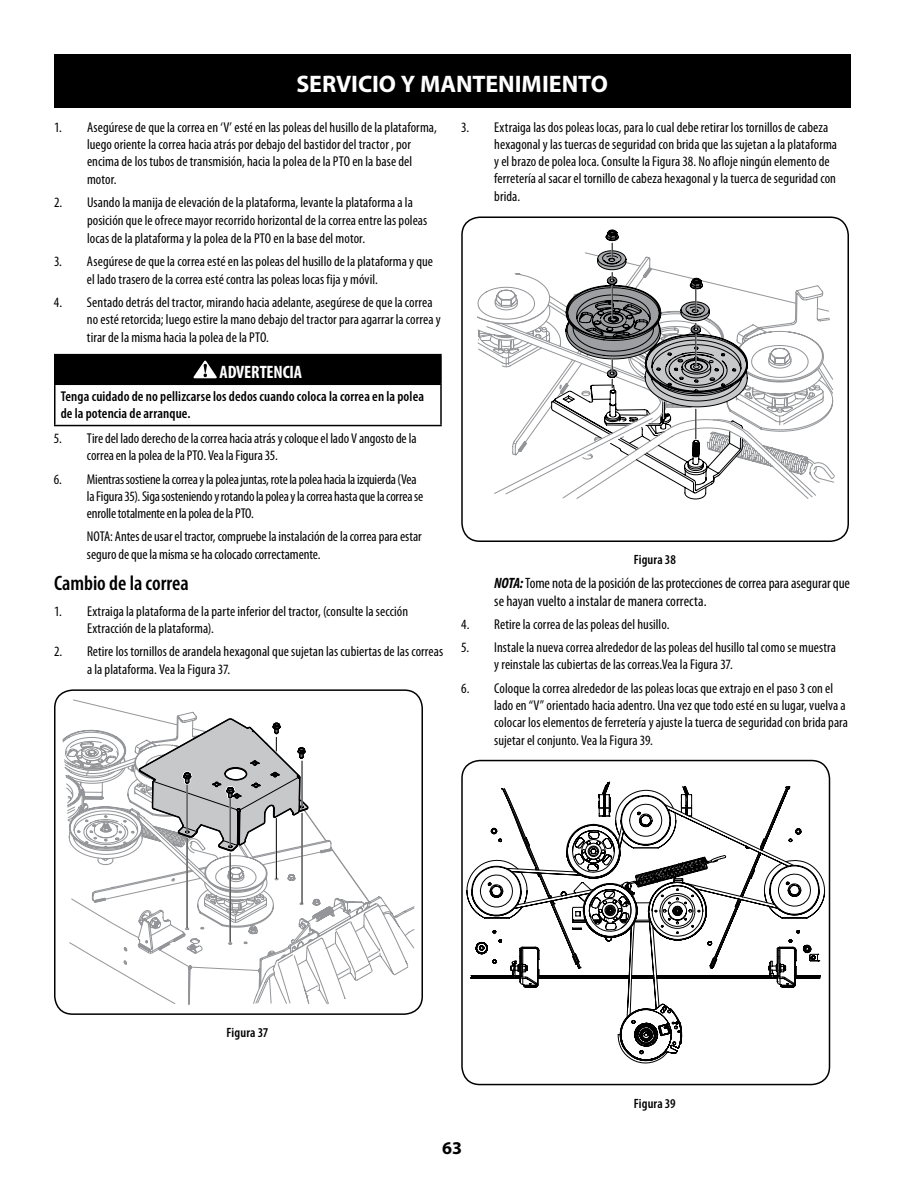
<style>
.page{position:relative;width:918px;height:1188px;background:#fff}
.page>*{position:absolute;margin:0;border:0;box-sizing:border-box;transform-origin:0 0}
.t1{font:700 24px "Myriad Pro";color:#fff}
.t2{font:600 condensed 21px "Myriad Pro";color:#000}
.t3{font:700 condensed 18px "Myriad Pro";letter-spacing:-.01em;color:#fff}
.t4{font:700 18px "Myriad Pro";color:#000}
.t5{font:condensed 15px/18px "Myriad Pro";color:#000}
.t6{font:condensed 14.25px/17.4px "Myriad Pro";letter-spacing:.005em;color:#000}
.t7{font:condensed 14.25px/17.1px "Myriad Pro";letter-spacing:-.015em;color:#000}
.t8{font:600 condensed 14.25px/17.1px "Myriad Pro";letter-spacing:.01em;color:#000}
.t9{font:600 condensed 13.5px "Myriad Pro";letter-spacing:.01em;color:#000}
.s1{font-weight:700;font-style:italic}
</style>
<div class="page">
<div style="left:54px;top:54px;width:796px;height:54px;background:#000"></div>
<div style="left:55px;top:355px;width:386px;height:29px;background:#000"></div>
<hr style="left:54px;top:354px;width:388px;height:1px;background:#000">
<hr style="left:54px;top:355px;width:2px;height:29px;background:#000">
<hr style="left:440px;top:355px;width:2px;height:29px;background:#000">
<hr style="left:54px;top:384px;width:388px;height:1px;background:#000">
<hr style="left:54px;top:385px;width:2px;height:40px;background:#000">
<hr style="left:440px;top:385px;width:2px;height:40px;background:#000">
<hr style="left:54px;top:425px;width:388px;height:1px;background:#000">
<svg style="left:193px;top:361px;width:24px;height:17px"></svg>
<svg style="left:370px;top:896px;width:45px;height:80px"></svg>
<svg style="left:88px;top:848px;width:282px;height:157px"></svg>
<svg style="left:62px;top:738px;width:270px;height:214px"></svg>
<svg style="left:138px;top:954px;width:172px;height:51px"></svg>
<svg style="left:64px;top:711px;width:257px;height:243px"></svg>
<div style="left:54px;top:689px;width:369px;height:326px;border:2px solid #000;border-radius:18px"></div>
<svg style="left:477px;top:288px;width:17px;height:71px"></svg>
<svg style="left:494px;top:229px;width:341px;height:271px"></svg>
<div style="left:461px;top:216px;width:388px;height:326px;border:2px solid #000;border-radius:18px"></div>
<svg style="left:475px;top:790px;width:351px;height:273px"></svg>
<svg style="left:506px;top:804px;width:288px;height:215px"></svg>
<div style="left:461px;top:760px;width:369px;height:325px;border:2px solid #000;border-radius:18px"></div>
<h1 class="t1" style="left:296px;top:68px;width:313px">SERVICIO Y MANTENIMIENTO</h1>
<p class="t6" style="left:87px;top:119px;width:351px;text-indent:-33px">1. Asegúrese de que la correa en ‘V’ esté en las poleas del husillo de la plataforma, luego oriente la correa hacia atrás por debajo del bastidor del tractor , por encima de los tubos de transmisión, hacia la polea de la PTO en la base del motor.</p>
<p class="t6" style="left:87px;top:194px;width:342px;text-indent:-33px">2. Usando la manija de elevación de la plataforma, levante la plataforma a la posición que le ofrece mayor recorrido horizontal de la correa entre las poleas locas de la plataforma y la polea de la PTO en la base del motor.</p>
<p class="t6" style="left:87px;top:252px;width:348px;line-height:18px;text-indent:-33px">3. Asegúrese de que la correa esté en las poleas del husillo de la plataforma y que el lado trasero de la correa esté contra las poleas locas fija y móvil.</p>
<p class="t6" style="left:87px;top:294px;width:355px;text-indent:-33px">4. Sentado detrás del tractor, mirando hacia adelante, asegúrese de que la correa no esté retorcida; luego estire la mano debajo del tractor para agarrar la correa y tirar de la misma hacia la polea de la PTO.</p>
<p class="t3" style="left:220px;top:361px;width:84px">ADVERTENCIA</p>
<p class="t8" style="left:61px;top:387px;width:365px">Tenga cuidado de no pellizcarse los dedos cuando coloca la correa en la polea de la potencia de arranque.</p>
<p class="t6" style="left:87px;top:430px;width:331px;text-indent:-33px">5. Tire del lado derecho de la correa hacia atrás y coloque el lado V angosto de la correa en la polea de la PTO. Vea la Figura 35.</p>
<p class="t7" style="left:87px;top:471px;width:338px;text-indent:-33px">6. Mientras sostiene la correa y la polea juntas, rote la polea hacia la izquierda (Vea la Figura 35). Siga sosteniendo y rotando la polea y la correa hasta que la correa se enrolle totalmente en la polea de la PTO.</p>
<p class="t6" style="left:87px;top:527px;width:336px;line-height:18px">NOTA: Antes de usar el tractor, compruebe la instalación de la correa para estar seguro de que la misma se ha colocado correctamente.</p>
<h2 class="t2" style="left:54px;top:570px;width:136px">Cambio de la correa</h2>
<p class="t6" style="left:87px;top:603px;width:323px;text-indent:-33px">1. Extraiga la plataforma de la parte inferior del tractor, (consulte la sección<br>Extracción de la plataforma).</p>
<p class="t6" style="left:87px;top:643px;width:358px;line-height:18px;text-indent:-33px">2. Retire los tornillos de arandela hexagonal que sujetan las cubiertas de las correas a la plataforma. Vea la Figura 37.</p>
<p class="t6" style="left:494px;top:119px;width:344px;text-indent:-33px">3. Extraiga las dos poleas locas, para lo cual debe retirar los tornillos de cabeza hexagonal y las tuercas de seguridad con brida que las sujetan a la plataforma y el brazo de polea loca. Consulte la Figura 38. No afloje ningún elemento de ferretería al sacar el tornillo de cabeza hexagonal y la tuerca de seguridad con brida.</p>
<p class="t9" style="left:634px;top:551px;width:44px">Figura 38</p>
<p class="t5" style="left:494px;top:575px;width:357px"><span class="s1">NOTA:</span> Tome nota de la posición de las protecciones de correa para asegurar que se hayan vuelto a instalar de manera correcta.</p>
<p class="t6" style="left:461px;top:616px;width:210px">4. Retire la correa de las poleas del husillo.</p>
<p class="t6" style="left:494px;top:639px;width:343px;text-indent:-33px">5. Instale la nueva correa alrededor de las poleas del husillo tal como se muestra y reinstale las cubiertas de las correas.Vea la Figura 37.</p>
<p class="t6" style="left:494px;top:679px;width:355px;text-indent:-33px">6. Coloque la correa alrededor de las poleas locas que extrajo en el paso 3 con el lado en “V” orientado hacia adentro. Una vez que todo esté en su lugar, vuelva a colocar los elementos de ferretería y ajuste la tuerca de seguridad con brida para sujetar el conjunto. Vea la Figura 39.</p>
<p class="t9" style="left:227px;top:1024px;width:43px">Figura 37</p>
<p class="t4" style="left:442px;top:1137px;width:21px">63</p>
<p class="t9" style="left:634px;top:1095px;width:43px">Figura 39</p>
</div>
